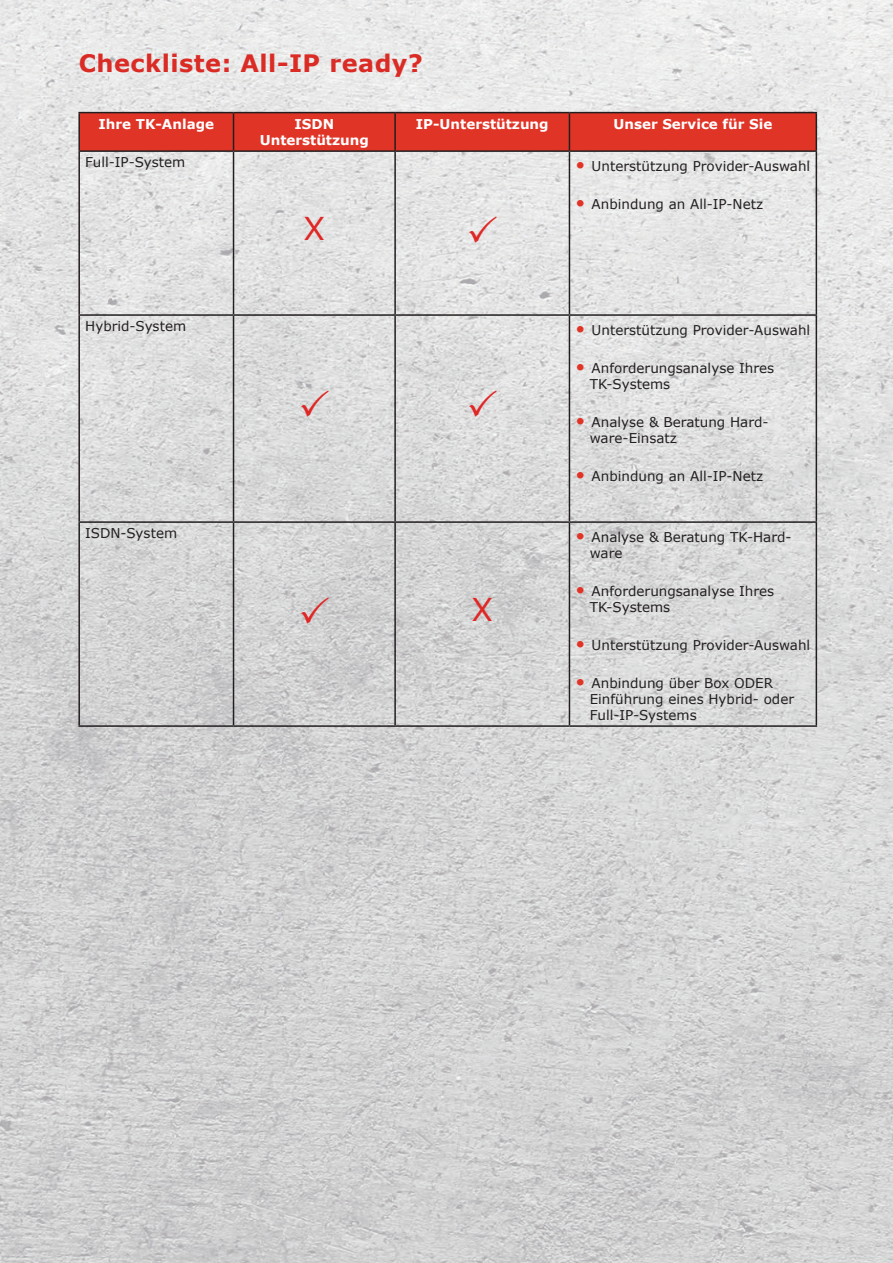
<style>
.page{position:relative;width:893px;height:1263px;background:#fff}
.page>*{position:absolute;margin:0;border:0;box-sizing:border-box;transform-origin:0 0}
.t1{font:31.5px "Verdana";color:#df2825}
.t2{font:700 24px "Verdana";letter-spacing:.02em;color:#db2b25}
.t3{font:13.5px/16.2px "Verdana";color:#231f20}
.t4{font:700 13.5px/16.2px "Verdana";color:#fff;text-align:center}
.s1{font-size:18px;color:#e03427}
</style>
<div class="page">
<img style="left:0;top:0;width:893px;height:977px">
<img style="left:0;top:977px;width:893px;height:286px">
<div style="left:80px;top:113px;width:736px;height:37px;background:#e03427"></div>
<hr style="left:78px;top:112px;width:156px;height:1px;background:#231f20">
<hr style="left:78px;top:113px;width:2px;height:37px;background:#231f20">
<hr style="left:234px;top:112px;width:161px;height:1px;background:#231f20">
<hr style="left:233px;top:113px;width:1px;height:37px;background:#231f20">
<hr style="left:395px;top:112px;width:174px;height:1px;background:#231f20">
<hr style="left:394px;top:113px;width:2px;height:37px;background:#231f20">
<hr style="left:569px;top:112px;width:248px;height:1px;background:#231f20">
<hr style="left:569px;top:113px;width:1px;height:37px;background:#231f20">
<hr style="left:816px;top:113px;width:1px;height:37px;background:#231f20">
<hr style="left:78px;top:150px;width:156px;height:2px;background:#231f20">
<hr style="left:78px;top:152px;width:2px;height:162px;background:#231f20">
<hr style="left:234px;top:150px;width:161px;height:2px;background:#231f20">
<hr style="left:233px;top:152px;width:1px;height:162px;background:#231f20">
<hr style="left:395px;top:150px;width:174px;height:2px;background:#231f20">
<hr style="left:394px;top:152px;width:2px;height:162px;background:#231f20">
<hr style="left:569px;top:150px;width:248px;height:2px;background:#231f20">
<hr style="left:569px;top:152px;width:1px;height:162px;background:#231f20">
<hr style="left:816px;top:152px;width:1px;height:162px;background:#231f20">
<hr style="left:78px;top:314px;width:156px;height:2px;background:#231f20">
<hr style="left:78px;top:316px;width:2px;height:205px;background:#231f20">
<hr style="left:234px;top:314px;width:161px;height:2px;background:#231f20">
<hr style="left:233px;top:316px;width:1px;height:205px;background:#231f20">
<hr style="left:395px;top:314px;width:174px;height:2px;background:#231f20">
<hr style="left:394px;top:316px;width:2px;height:205px;background:#231f20">
<hr style="left:569px;top:314px;width:248px;height:2px;background:#231f20">
<hr style="left:569px;top:316px;width:1px;height:205px;background:#231f20">
<hr style="left:816px;top:316px;width:1px;height:205px;background:#231f20">
<hr style="left:78px;top:521px;width:156px;height:2px;background:#231f20">
<hr style="left:78px;top:523px;width:2px;height:202px;background:#231f20">
<hr style="left:234px;top:521px;width:161px;height:2px;background:#231f20">
<hr style="left:233px;top:523px;width:1px;height:202px;background:#231f20">
<hr style="left:395px;top:521px;width:174px;height:2px;background:#231f20">
<hr style="left:394px;top:523px;width:2px;height:202px;background:#231f20">
<hr style="left:569px;top:521px;width:248px;height:2px;background:#231f20">
<hr style="left:569px;top:523px;width:1px;height:202px;background:#231f20">
<hr style="left:816px;top:523px;width:1px;height:202px;background:#231f20">
<hr style="left:78px;top:725px;width:156px;height:2px;background:#231f20">
<hr style="left:234px;top:725px;width:161px;height:2px;background:#231f20">
<hr style="left:395px;top:725px;width:174px;height:2px;background:#231f20">
<hr style="left:569px;top:725px;width:248px;height:2px;background:#231f20">
<svg style="left:469px;top:215px;width:28px;height:27px"></svg>
<svg style="left:301px;top:390px;width:28px;height:27px"></svg>
<svg style="left:469px;top:390px;width:28px;height:27px"></svg>
<svg style="left:301px;top:597px;width:28px;height:27px"></svg>
<h2 class="t2" style="left:79px;top:47px;width:346px">Checkliste: All-IP ready?</h2>
<p class="t4" style="left:99px;top:116px;width:117px">Ihre TK-Anlage</p>
<p class="t4" style="left:260px;top:116px;width:111px">ISDN<br>Unterstützung</p>
<p class="t4" style="left:416px;top:116px;width:134px">IP-Unterstützung</p>
<p class="t4" style="left:613px;top:116px;width:160px">Unser Service für Sie</p>
<p class="t3" style="left:85px;top:154px;width:102px">Full-IP-System</p>
<p class="t3" style="left:575px;top:158px;width:236px"><span class="s1">•</span> Unterstützung Provider-Auswahl</p>
<p class="t3" style="left:575px;top:196px;width:189px"><span class="s1">•</span> Anbindung an All-IP-Netz</p>
<h1 class="t1" style="left:304px;top:207px;width:23px">X</h1>
<p class="t3" style="left:85px;top:318px;width:102px">Hybrid-System</p>
<p class="t3" style="left:575px;top:322px;width:236px"><span class="s1">•</span> Unterstützung Provider-Auswahl</p>
<p class="t3" style="left:590px;top:359px;width:186px;text-indent:-14px"><span class="s1">•</span> Anforderungsanalyse Ihres<br>TK-Systems</p>
<p class="t3" style="left:590px;top:413px;width:180px;text-indent:-14px"><span class="s1">•</span> Analyse &amp; Beratung Hard&shy;ware-Einsatz</p>
<p class="t3" style="left:575px;top:467px;width:189px"><span class="s1">•</span> Anbindung an All-IP-Netz</p>
<p class="t3" style="left:85px;top:525px;width:93px">ISDN-System</p>
<h1 class="t1" style="left:471px;top:588px;width:23px">X</h1>
<p class="t3" style="left:590px;top:529px;width:203px;text-indent:-14px"><span class="s1">•</span> Analyse &amp; Beratung TK-Hard&shy;ware</p>
<p class="t3" style="left:590px;top:583px;width:186px;text-indent:-14px"><span class="s1">•</span> Anforderungsanalyse Ihres<br>TK-Systems</p>
<p class="t3" style="left:575px;top:637px;width:236px"><span class="s1">•</span> Unterstützung Provider-Auswahl</p>
<p class="t3" style="left:590px;top:674px;width:206px;text-indent:-14px"><span class="s1">•</span> Anbindung über Box ODER<br>Einführung eines Hybrid- oder<br>Full-IP-Systems</p>
</div>
